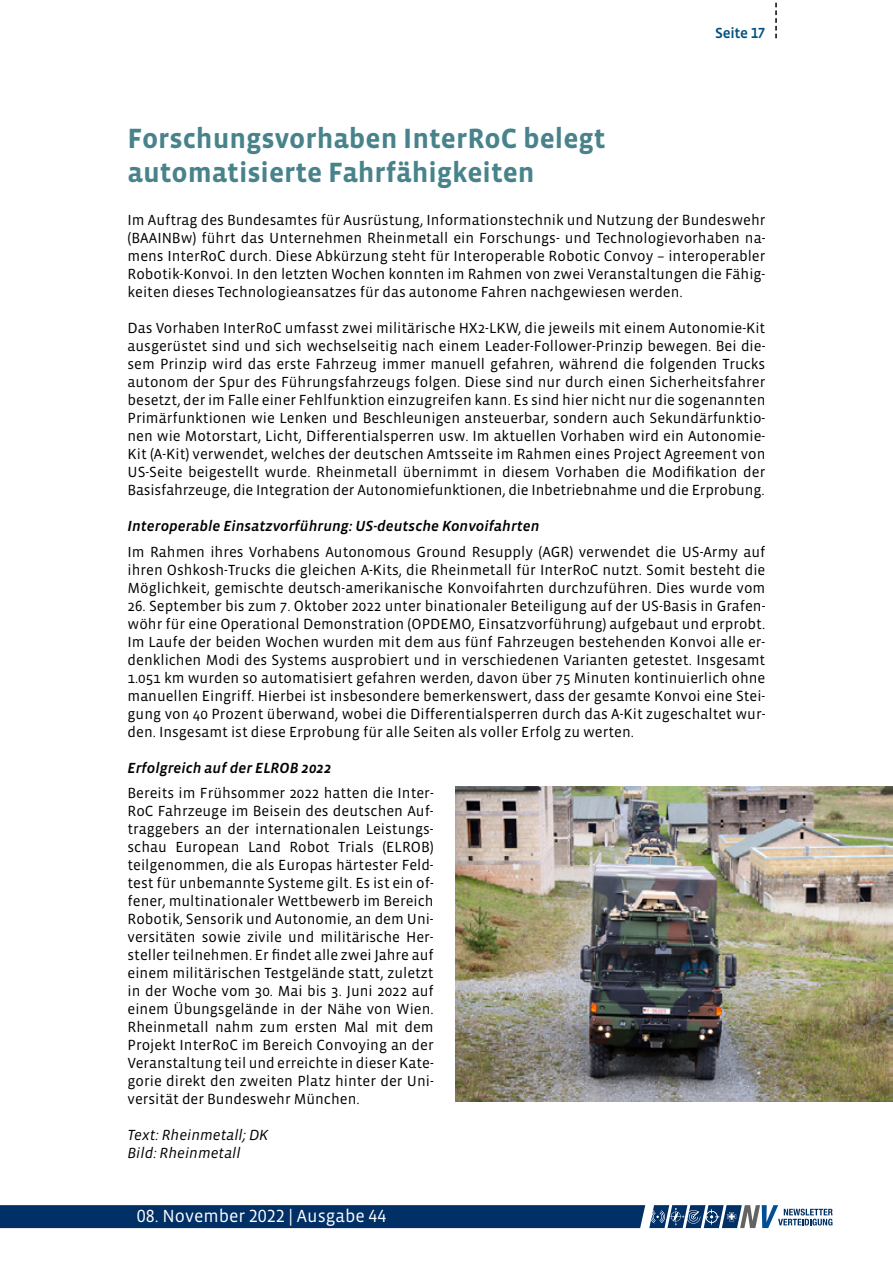
<style>
.page{position:relative;width:893px;height:1263px;background:#fff}
.page>*{position:absolute;margin:0;border:0;box-sizing:border-box;transform-origin:0 0}
.t1{font:700 28.5px/34.2px "Vista Sans OTCE";color:#48838b}
.t2{font:18px "Vista Sans OTCE";color:#fff}
.t3{font:15px/18px "Vista Sans OTCE";color:#000;text-align:justify}
.t4{font:italic 500 15px "Vista Sans OTCE";color:#000}
.t5{font:italic 15px/18px "Vista Sans OTCE";color:#000}
.t6{font:500 15px "Vista Sans OTCE";letter-spacing:-.02em;color:#00507d}
</style>
<div class="page">
<img style="left:455px;top:787px;width:438px;height:314px">
<svg style="left:0;top:1205px;width:833px;height:24px;background:#264e7c"></svg>
<svg style="left:775px;top:2px;width:2px;height:36px"></svg>
<p class="t6" style="left:715px;top:25px;width:52px">Seite 17</p>
<h1 class="t1" style="left:128px;top:121px;width:480px">Forschungsvorhaben InterRoC belegt automatisierte Fahrfähigkeiten</h1>
<p class="t3" style="left:128px;top:211px;width:639px">Im Auftrag des Bundesamtes für Ausrüstung, Informationstechnik und Nutzung der Bundeswehr (BAAINBw) führt das Unternehmen Rheinmetall ein Forschungs- und Technologievorhaben na&shy;mens InterRoC durch. Diese Abkürzung steht für Interoperable Robotic Convoy – interoperabler Robotik-Konvoi. In den letzten Wochen konnten im Rahmen von zwei Veranstaltungen die Fähig&shy;keiten dieses Technologieansatzes für das autonome Fahren nachgewiesen werden.</p>
<p class="t3" style="left:128px;top:319px;width:639px">Das Vorhaben InterRoC umfasst zwei militärische HX2-LKW, die jeweils mit einem Autonomie-Kit ausgerüstet sind und sich wechselseitig nach einem Leader-Follower-Prinzip bewegen. Bei die&shy;sem Prinzip wird das erste Fahrzeug immer manuell gefahren, während die folgenden Trucks autonom der Spur des Führungsfahrzeugs folgen. Diese sind nur durch einen Sicherheitsfahrer besetzt, der im Falle einer Fehlfunktion einzugreifen kann. Es sind hier nicht nur die sogenannten Primärfunktionen wie Lenken und Beschleunigen ansteuerbar, sondern auch Sekundärfunktio&shy;nen wie Motorstart, Licht, Differentialsperren usw. Im aktuellen Vorhaben wird ein Autonomie-Kit (A-Kit) verwendet, welches der deutschen Amtsseite im Rahmen eines Project Agreement von US-Seite beigestellt wurde. Rheinmetall übernimmt in diesem Vorhaben die Modifikation der Basisfahrzeuge, die Integration der Autonomiefunktionen, die Inbetriebnahme und die Erprobung.</p>
<p class="t4" style="left:128px;top:518px;width:413px">Interoperable Einsatzvorführung: US-deutsche Konvoifahrten</p>
<p class="t3" style="left:128px;top:542px;width:639px">Im Rahmen ihres Vorhabens Autonomous Ground Resupply (AGR) verwendet die US-Army auf ihren Oshkosh-Trucks die gleichen A-Kits, die Rheinmetall für InterRoC nutzt. Somit besteht die Möglichkeit, gemischte deutsch-amerikanische Konvoifahrten durchzuführen. Dies wurde vom</p>
<p class="t3" style="left:128px;top:596px;width:639px">26. September bis zum 7. Oktober 2022 unter binationaler Beteiligung auf der US-Basis in Grafen&shy;wöhr für eine Operational Demonstration (OPDEMO, Einsatzvorführung) aufgebaut und erprobt.<br>Im Laufe der beiden Wochen wurden mit dem aus fünf Fahrzeugen bestehenden Konvoi alle er&shy;denklichen Modi des Systems ausprobiert und in verschiedenen Varianten getestet. Insgesamt 1.051 km wurden so automatisiert gefahren werden, davon über 75 Minuten kontinuierlich ohne manuellen Eingriff. Hierbei ist insbesondere bemerkenswert, dass der gesamte Konvoi eine Stei&shy;gung von 40 Prozent überwand, wobei die Differentialsperren durch das A-Kit zugeschaltet wur&shy;den. Insgesamt ist diese Erprobung für alle Seiten als voller Erfolg zu werten.</p>
<p class="t4" style="left:128px;top:759px;width:206px">Erfolgreich auf der ELROB 2022</p>
<p class="t3" style="left:128px;top:784px;width:308px">Bereits im Frühsommer 2022 hatten die Inter-RoC Fahrzeuge im Beisein des deutschen Auf&shy;traggebers an der internationalen Leistungs&shy;schau European Land Robot Trials (ELROB) teilgenommen, die als Europas härtester Feld&shy;test für unbemannte Systeme gilt. Es ist ein of&shy;fener, multinationaler Wettbewerb im Bereich Robotik, Sensorik und Autonomie, an dem Uni&shy;versitäten sowie zivile und militärische Her&shy;steller teilnehmen. Er findet alle zwei Jahre auf einem militärischen Testgelände statt, zuletzt in der Woche vom 30. Mai bis 3. Juni 2022 auf einem Übungsgelände in der Nähe von Wien.<br>Rheinmetall nahm zum ersten Mal mit dem Projekt InterRoC im Bereich Convoying an der Veranstaltung teil und erreichte in dieser Kate&shy;gorie direkt den zweiten Platz hinter der Uni&shy;versität der Bundeswehr München.</p>
<p class="t5" style="left:128px;top:1126px;width:142px">Text: Rheinmetall; DK<br>Bild: Rheinmetall</p>
<p class="t2" style="left:137px;top:1205px;width:251px">08. November 2022 | Ausgabe 44</p>
</div>
